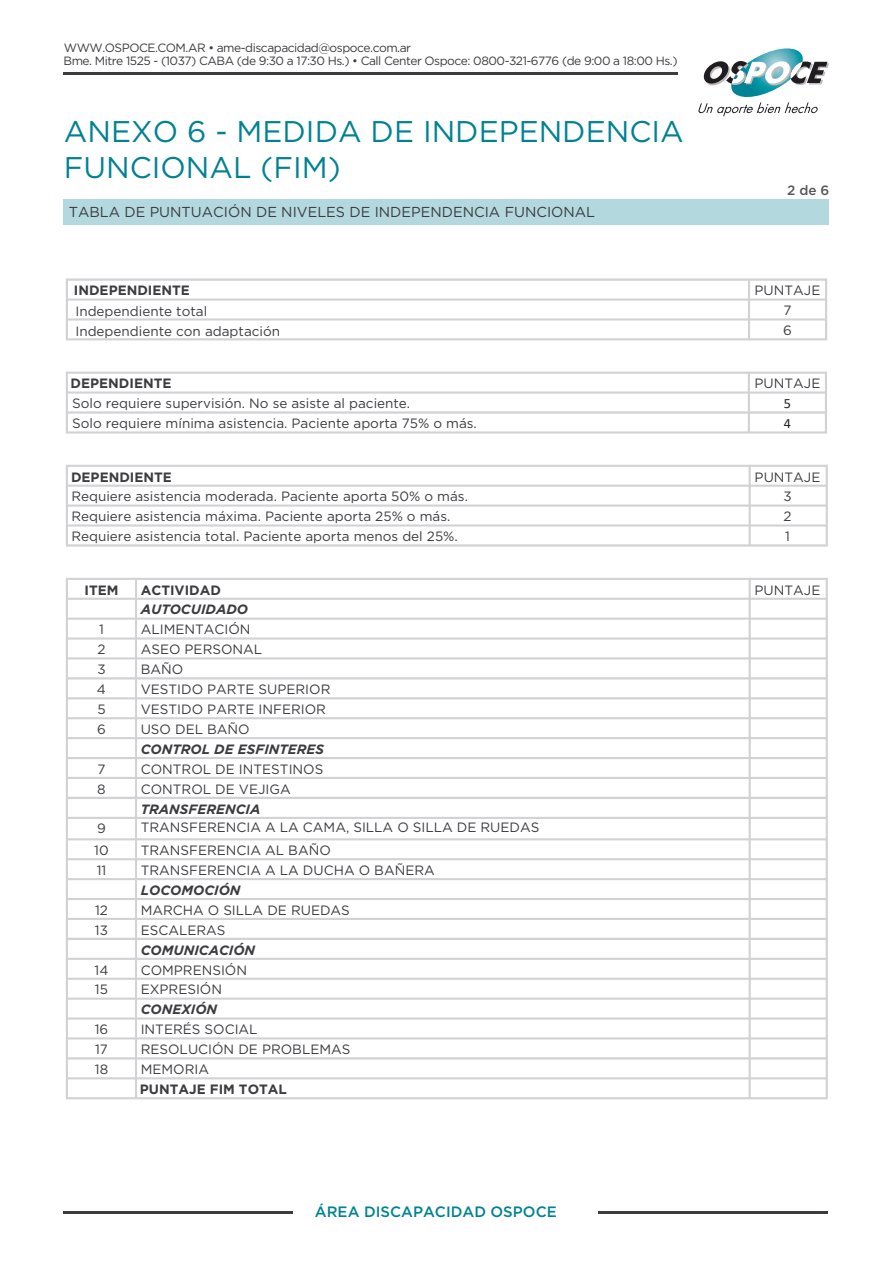
<style>
.page{position:relative;width:893px;height:1263px;background:#fff}
.page>*{position:absolute;margin:0;border:0;box-sizing:border-box;transform-origin:0 0}
.t1{font:29.85px/35.8px "Gotham";color:#008293}
.t2{font:500 15px "Gotham";color:#008293}
.t3{font:14.4px "Gotham";color:#3c3b3f}
.t4{font:14.25px "Calibri";color:#231f20}
.t5{font:13.5px "Gotham";color:#3c3b3f}
.t6{font:italic 700 13.5px "Gotham";color:#3c3b3f}
.t7{font:700 13.5px "Gotham";color:#3c3b3f}
.t8{font:500 13.5px "Gotham";color:#57585a}
.t9{font:12px "Gotham";letter-spacing:-.04em;color:#3c3b3f}
</style>
<div class="page">
<div style="left:64px;top:200px;width:765px;height:25px;background:#b3d9de"></div>
<svg style="left:698px;top:48px;width:131px;height:68px"></svg>
<hr style="left:64px;top:72px;width:614px;height:3px;background:#3c3b3f">
<hr style="left:64px;top:1211px;width:229px;height:2px;background:#3c3b3f">
<hr style="left:598px;top:1211px;width:229px;height:2px;background:#3c3b3f">
<svg style="left:66px;top:278px;width:761px;height:62px"></svg>
<svg style="left:66px;top:372px;width:761px;height:61px"></svg>
<svg style="left:66px;top:465px;width:762px;height:82px"></svg>
<svg style="left:66px;top:578px;width:762px;height:521px"></svg>
<p class="t9" style="left:64px;top:40px;width:349px">WWW.OSPOCE.COM.AR • ame-discapacidad@ospoce.com.ar</p>
<p class="t9" style="left:64px;top:53px;width:616px">Bme. Mitre 1525 - (1037) CABA (de 9:30 a 17:30 Hs.) • Call Center Ospoce: 0800-321-6776 (de 9:00 a 18:00 Hs.)</p>
<h1 class="t1" style="left:64px;top:113px;width:621px">ANEXO 6 - MEDIDA DE INDEPENDENCIA<br>FUNCIONAL (FIM)</h1>
<p class="t3" style="left:69px;top:203px;width:528px">TABLA DE PUNTUACIÓN DE NIVELES DE INDEPENDENCIA FUNCIONAL</p>
<p class="t8" style="left:787px;top:181px;width:44px">2 de 6</p>
<p class="t7" style="left:74px;top:282px;width:118px">INDEPENDIENTE</p>
<p class="t5" style="left:755px;top:282px;width:67px">PUNTAJE</p>
<p class="t5" style="left:75px;top:303px;width:133px">Independiente total</p>
<p class="t5" style="left:783px;top:302px;width:10px">7</p>
<p class="t5" style="left:75px;top:323px;width:206px">Independiente con adaptación</p>
<p class="t5" style="left:783px;top:322px;width:10px">6</p>
<p class="t7" style="left:71px;top:375px;width:102px">DEPENDIENTE</p>
<p class="t5" style="left:755px;top:375px;width:67px">PUNTAJE</p>
<p class="t5" style="left:72px;top:395px;width:340px">Solo requiere supervisión. No se asiste al paciente.</p>
<p class="t4" style="left:784px;top:394px;width:9px">5</p>
<p class="t5" style="left:72px;top:415px;width:406px">Solo requiere mínima asistencia. Paciente aporta 75% o más.</p>
<p class="t4" style="left:784px;top:414px;width:9px">4</p>
<p class="t7" style="left:71px;top:468px;width:102px">DEPENDIENTE</p>
<p class="t5" style="left:755px;top:468px;width:67px">PUNTAJE</p>
<p class="t5" style="left:71px;top:488px;width:398px">Requiere asistencia moderada. Paciente aporta 50% o más.</p>
<p class="t5" style="left:783px;top:488px;width:10px">3</p>
<p class="t5" style="left:71px;top:508px;width:381px">Requiere asistencia máxima. Paciente aporta 25% o más.</p>
<p class="t5" style="left:783px;top:508px;width:10px">2</p>
<p class="t5" style="left:71px;top:528px;width:388px">Requiere asistencia total. Paciente aporta menos del 25%.</p>
<p class="t5" style="left:785px;top:528px;width:6px">1</p>
<p class="t7" style="left:84px;top:581px;width:36px">ITEM</p>
<p class="t7" style="left:141px;top:581px;width:82px">ACTIVIDAD</p>
<p class="t5" style="left:755px;top:581px;width:67px">PUNTAJE</p>
<p class="t6" style="left:141px;top:601px;width:109px">AUTOCUIDADO</p>
<p class="t5" style="left:99px;top:621px;width:6px">1</p>
<p class="t5" style="left:141px;top:621px;width:111px">ALIMENTACIÓN</p>
<p class="t5" style="left:97px;top:641px;width:10px">2</p>
<p class="t5" style="left:141px;top:641px;width:123px">ASEO PERSONAL</p>
<p class="t5" style="left:97px;top:661px;width:10px">3</p>
<p class="t5" style="left:141px;top:661px;width:44px">BAÑO</p>
<p class="t5" style="left:97px;top:681px;width:11px">4</p>
<p class="t5" style="left:141px;top:681px;width:191px">VESTIDO PARTE SUPERIOR</p>
<p class="t5" style="left:97px;top:701px;width:10px">5</p>
<p class="t5" style="left:141px;top:701px;width:187px">VESTIDO PARTE INFERIOR</p>
<p class="t5" style="left:97px;top:720px;width:10px">6</p>
<p class="t5" style="left:141px;top:720px;width:110px">USO DEL BAÑO</p>
<p class="t6" style="left:141px;top:740px;width:185px">CONTROL DE ESFINTERES</p>
<p class="t5" style="left:97px;top:760px;width:10px">7</p>
<p class="t5" style="left:141px;top:760px;width:184px">CONTROL DE INTESTINOS</p>
<p class="t5" style="left:97px;top:780px;width:10px">8</p>
<p class="t5" style="left:141px;top:780px;width:151px">CONTROL DE VEJIGA</p>
<p class="t6" style="left:141px;top:800px;width:121px">TRANSFERENCIA</p>
<p class="t5" style="left:97px;top:820px;width:10px">9</p>
<p class="t5" style="left:141px;top:818px;width:400px">TRANSFERENCIA A LA CAMA, SILLA O SILLA DE RUEDAS</p>
<p class="t5" style="left:94px;top:842px;width:16px">10</p>
<p class="t5" style="left:141px;top:842px;width:192px">TRANSFERENCIA AL BAÑO</p>
<p class="t5" style="left:97px;top:861px;width:11px">11</p>
<p class="t5" style="left:141px;top:861px;width:296px">TRANSFERENCIA A LA DUCHA O BAÑERA</p>
<p class="t6" style="left:141px;top:881px;width:101px">LOCOMOCIÓN</p>
<p class="t5" style="left:95px;top:901px;width:14px">12</p>
<p class="t5" style="left:141px;top:901px;width:211px">MARCHA O SILLA DE RUEDAS</p>
<p class="t5" style="left:95px;top:921px;width:15px">13</p>
<p class="t5" style="left:141px;top:921px;width:86px">ESCALERAS</p>
<p class="t6" style="left:141px;top:941px;width:116px">COMUNICACIÓN</p>
<p class="t5" style="left:95px;top:961px;width:15px">14</p>
<p class="t5" style="left:141px;top:961px;width:108px">COMPRENSIÓN</p>
<p class="t5" style="left:95px;top:981px;width:15px">15</p>
<p class="t5" style="left:141px;top:981px;width:83px">EXPRESIÓN</p>
<p class="t6" style="left:141px;top:1001px;width:78px">CONEXIÓN</p>
<p class="t5" style="left:95px;top:1021px;width:15px">16</p>
<p class="t5" style="left:141px;top:1021px;width:118px">INTERÉS SOCIAL</p>
<p class="t5" style="left:95px;top:1041px;width:14px">17</p>
<p class="t5" style="left:141px;top:1041px;width:211px">RESOLUCIÓN DE PROBLEMAS</p>
<p class="t5" style="left:95px;top:1061px;width:15px">18</p>
<p class="t5" style="left:141px;top:1061px;width:70px">MEMORIA</p>
<p class="t7" style="left:140px;top:1080px;width:149px">PUNTAJE FIM TOTAL</p>
<p class="t2" style="left:315px;top:1202px;width:243px">ÁREA DISCAPACIDAD OSPOCE</p>
</div>
